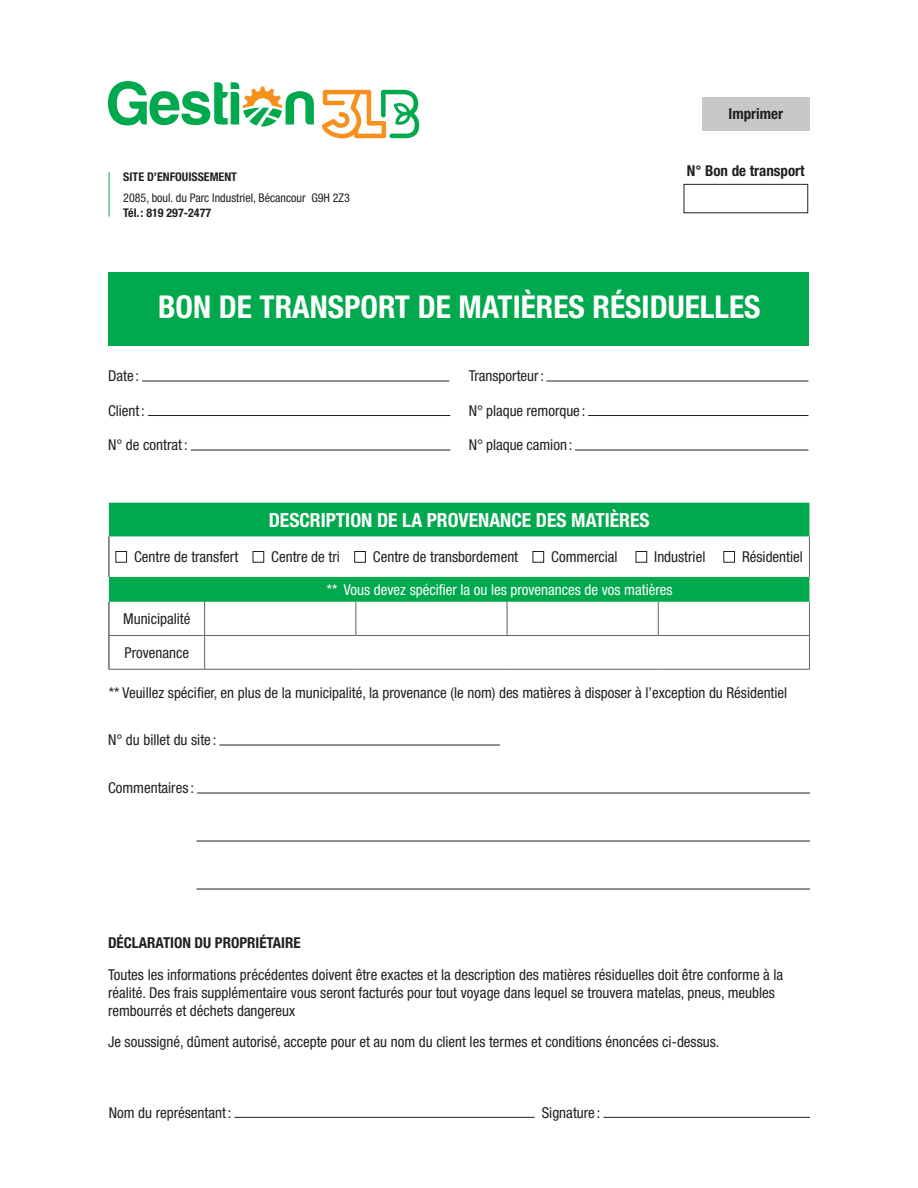
<style>
.page{position:relative;width:918px;height:1188px;background:#fff}
.page>*{position:absolute;margin:0;border:0;box-sizing:border-box;transform-origin:0 0}
.Titre{font:700 condensed 31.5px "Helvetica Neue LT Std";color:#fff}
.numéros{font:700 condensed 19.5px "Helvetica Neue LT Std";color:#fff}
.texte{font:condensed 15px/18px "Helvetica Neue LT Std";color:#231f20}
.texte-2{font:condensed 15px "Helvetica Neue LT Std";color:#fff}
.texte-3{font:700 condensed 15px "Helvetica Neue LT Std";color:#231f20}
.numéros-2{font:700 condensed 15px "Helvetica Neue LT Std";color:#231f20}
.intertitre{font:700 condensed 15px "Helvetica Neue LT Std";color:#231f20}
.numéros-3{font:condensed 12px "Helvetica Neue LT Std";color:#231f20}
.numéros-4{font:700 condensed 12px "Helvetica Neue LT Std";color:#231f20}
</style>
<div class="page">
<div style="left:702px;top:97px;width:108px;height:33px;background:#c7c8ca"></div>
<hr style="left:142px;top:381px;width:307px;height:1px;background:#231f20">
<hr style="left:148px;top:415px;width:302px;height:1px;background:#231f20">
<hr style="left:191px;top:450px;width:259px;height:1px;background:#231f20">
<hr style="left:219px;top:745px;width:281px;height:1px;background:#231f20">
<hr style="left:197px;top:793px;width:613px;height:1px;background:#231f20">
<hr style="left:196px;top:841px;width:614px;height:1px;background:#231f20">
<hr style="left:196px;top:889px;width:614px;height:1px;background:#231f20">
<hr style="left:546px;top:381px;width:262px;height:1px;background:#231f20">
<hr style="left:588px;top:415px;width:220px;height:1px;background:#231f20">
<hr style="left:575px;top:450px;width:233px;height:1px;background:#231f20">
<svg style="left:322px;top:90px;width:97px;height:49px"></svg>
<svg style="left:108px;top:81px;width:206px;height:46px"></svg>
<hr style="left:109px;top:172px;width:1px;height:45px;background:#00a94d">
<div style="left:109px;top:272px;width:700px;height:73px;background:#00a94d"></div>
<div style="left:684px;top:184px;width:124px;height:29px;border:1px solid #231f20"></div>
<svg style="left:109px;top:503px;width:700px;height:99px;fill:#00a94d"></svg>
<hr style="left:109px;top:536px;width:1px;height:41px;background:#231f20">
<hr style="left:809px;top:536px;width:1px;height:41px;background:#636366">
<hr style="left:109px;top:602px;width:1px;height:34px;background:#231f20">
<hr style="left:109px;top:636px;width:1px;height:33px;background:#231f20">
<hr style="left:204px;top:602px;width:1px;height:33px;background:#636366">
<hr style="left:356px;top:602px;width:1px;height:33px;background:#636366">
<hr style="left:507px;top:602px;width:1px;height:33px;background:#636366">
<hr style="left:658px;top:602px;width:1px;height:33px;background:#636366">
<hr style="left:809px;top:602px;width:1px;height:33px;background:#636366">
<hr style="left:109px;top:635px;width:96px;height:1px;background:#636366">
<hr style="left:205px;top:635px;width:151px;height:1px;background:#636366">
<hr style="left:204px;top:636px;width:1px;height:33px;background:#636366">
<hr style="left:356px;top:635px;width:151px;height:1px;background:#636366">
<hr style="left:507px;top:635px;width:151px;height:1px;background:#636366">
<hr style="left:658px;top:635px;width:152px;height:1px;background:#636366">
<hr style="left:809px;top:636px;width:1px;height:33px;background:#636366">
<hr style="left:109px;top:669px;width:96px;height:1px;background:#636366">
<hr style="left:205px;top:669px;width:151px;height:1px;background:#636366">
<hr style="left:356px;top:669px;width:151px;height:1px;background:#636366">
<hr style="left:507px;top:669px;width:151px;height:1px;background:#636366">
<hr style="left:658px;top:669px;width:152px;height:1px;background:#636366">
<div style="left:115px;top:551px;width:12px;height:12px;border:1px solid #231f20"></div>
<div style="left:253px;top:551px;width:11px;height:12px;border:1px solid #231f20"></div>
<div style="left:354px;top:551px;width:12px;height:12px;border:1px solid #231f20"></div>
<div style="left:533px;top:551px;width:11px;height:12px;border:1px solid #231f20"></div>
<div style="left:636px;top:551px;width:11px;height:12px;border:1px solid #231f20"></div>
<div style="left:723px;top:551px;width:12px;height:12px;border:1px solid #231f20"></div>
<hr style="left:234px;top:1117px;width:301px;height:1px;background:#231f20">
<hr style="left:604px;top:1117px;width:206px;height:1px;background:#231f20">
<p class="numéros-4" style="left:123px;top:169px;width:115px">SITE D’ENFOUISSEMENT</p>
<p class="numéros-3" style="left:123px;top:190px;width:228px">2085, boul. du Parc Industriel, Bécancour G9H 2Z3</p>
<p class="numéros-4" style="left:123px;top:205px;width:89px">Tél.: 819 297-2477</p>
<p class="intertitre" style="left:729px;top:105px;width:56px">Imprimer</p>
<p class="numéros-2" style="left:687px;top:161px;width:119px">N° Bon de transport</p>
<p class="Titre" style="left:158px;top:288px;width:604px">BON DE TRANSPORT DE MATIÈRES RÉSIDUELLES</p>
<p class="texte" style="left:108px;top:367px;width:33px">Date :</p>
<p class="texte" style="left:108px;top:401px;width:38px">Client:</p>
<p class="texte" style="left:108px;top:436px;width:81px">N° de contrat:</p>
<p class="texte" style="left:469px;top:367px;width:77px">Transporteur:</p>
<p class="texte" style="left:469px;top:401px;width:118px">N° plaque remorque :</p>
<p class="texte" style="left:469px;top:436px;width:105px">N° plaque camion :</p>
<p class="numéros" style="left:269px;top:508px;width:382px">DESCRIPTION DE LA PROVENANCE DES MATIÈRES</p>
<p class="texte" style="left:134px;top:548px;width:106px">Centre de transfert</p>
<p class="texte" style="left:271px;top:548px;width:70px">Centre de tri</p>
<p class="texte" style="left:373px;top:548px;width:147px">Centre de transbordement</p>
<p class="texte" style="left:551px;top:548px;width:68px">Commercial</p>
<p class="texte" style="left:654px;top:548px;width:53px">Industriel</p>
<p class="texte" style="left:742px;top:548px;width:62px">Résidentiel</p>
<p class="texte-2" style="left:327px;top:581px;width:347px">** Vous devez spécifier la ou les provenances de vos matières</p>
<p class="texte" style="left:123px;top:610px;width:69px">Municipalité</p>
<p class="texte" style="left:124px;top:643px;width:66px">Provenance</p>
<p class="texte" style="left:109px;top:684px;width:680px">** Veuillez spécifier, en plus de la municipalité, la provenance (le nom) des matières à disposer à l’exception du Résidentiel</p>
<p class="texte" style="left:108px;top:731px;width:110px">N° du billet du site :</p>
<p class="texte" style="left:108px;top:779px;width:87px">Commentaires :</p>
<p class="texte-3" style="left:108px;top:934px;width:194px">DÉCLARATION DU PROPRIÉTAIRE</p>
<p class="texte" style="left:108px;top:965px;width:677px">Toutes les informations précédentes doivent être exactes et la description des matières résiduelles doit être conforme à la réalité. Des frais supplémentaire vous seront facturés pour tout voyage dans lequel se trouvera matelas, pneus, meubles rembourrés et déchets dangereux</p>
<p class="texte" style="left:108px;top:1033px;width:613px">Je soussigné, dûment autorisé, accepte pour et au nom du client les termes et conditions énoncées ci-dessus.</p>
<p class="texte" style="left:109px;top:1103px;width:124px">Nom du représentant:</p>
<p class="texte" style="left:542px;top:1103px;width:60px">Signature :</p>
</div>
